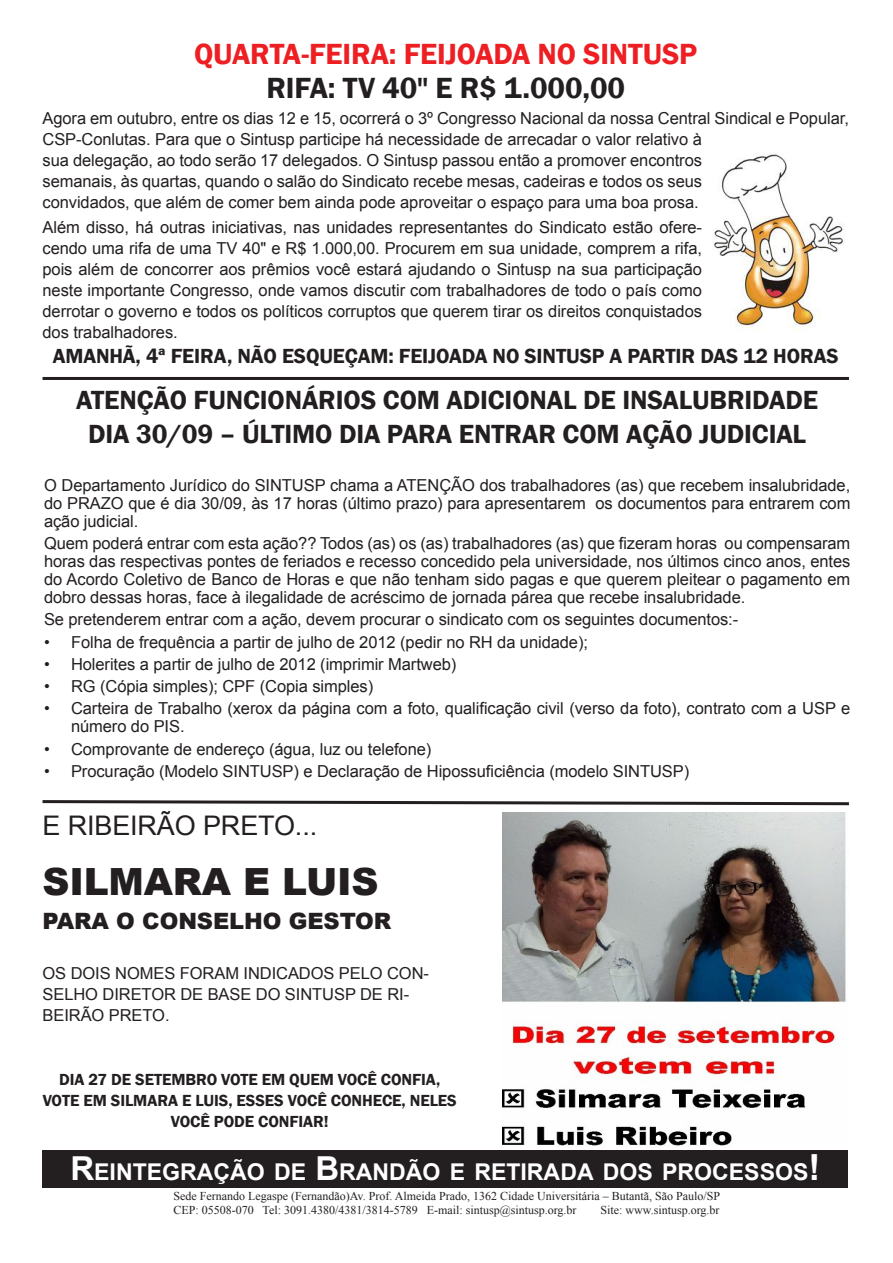
<style>
.page{position:relative;width:893px;height:1263px;background:#fff}
.page>*{position:absolute;margin:0;border:0;box-sizing:border-box;transform-origin:0 0}
.Título_3{font:900 37.5px "Arial";letter-spacing:-.005em;color:#231f20}
.Título_3-2{font:600 30px "Franklin Gothic";letter-spacing:-.005em;color:#ee1f23}
.Título_3-3{font:600 30px "Franklin Gothic";letter-spacing:-.005em;color:#231f20}
.Título_3-4{font:600 27px "Franklin Gothic";letter-spacing:-.005em;color:#231f20}
.Título_3-5{font:27px "Arial";letter-spacing:-.005em;color:#231f20}
.t1{font:700 23.1px "Arial";color:#fff}
.Título_3-6{font:900 22.5px "Arial";letter-spacing:-.005em;color:#231f20}
.Título_3-7{font:600 21px "Franklin Gothic";letter-spacing:-.005em;color:#231f20}
.Título_3-8{font:16.5px/21px "Arial";letter-spacing:-.005em;color:#231f20}
.Título_3-9{font:600 16.5px/21px "Franklin Gothic";letter-spacing:-.005em;color:#231f20;text-align:center}
.t2{font:12px/14.4px "Times New Roman";color:#231f20}
.s1{font-size:33px}
.s2{font-size:36px}
</style>
<div class="page">
<div style="left:43px;top:1150px;width:805px;height:37px;background:#231f20"></div>
<img style="left:713px;top:153px;width:131px;height:179px">
<img style="left:502px;top:812px;width:344px;height:334px">
<svg style="left:42px;top:800px;width:807px;height:6px"></svg>
<hr style="left:43px;top:377px;width:806px;height:3px;background:#231f20">
<p class="Título_3-2" style="left:194px;top:36px;width:505px">QUARTA-FEIRA: FEIJOADA NO SINTUSP</p>
<p class="Título_3-3" style="left:266px;top:70px;width:360px">RIFA: TV 40" E R$ 1.000,00</p>
<p class="Título_3-8" style="left:43px;top:108px;width:808px">Agora em outubro, entre os dias 12 e 15, ocorrerá o 3º Congresso Nacional da nossa Central Sindical e Popular, CSP-Conlutas. Para que o Sintusp participe há necessidade de arrecadar o valor relativo à<br>sua delegação, ao todo serão 17 delegados. O Sintusp passou então a promover encontros<br>semanais, às quartas, quando o salão do Sindicato recebe mesas, cadeiras e todos os seus<br>convidados, que além de comer bem ainda pode aproveitar o espaço para uma boa prosa.</p>
<p class="Título_3-8" style="left:43px;top:217px;width:661px;text-align:justify">Além disso, há outras iniciativas, nas unidades representantes do Sindicato estão ofere&shy;cendo uma rifa de uma TV 40" e R$ 1.000,00. Procurem em sua unidade, comprem a rifa, pois além de concorrer aos prêmios você estará ajudando o Sintusp na sua participação neste importante Congresso, onde vamos discutir com trabalhadores de todo o país como derrotar o governo e todos os políticos corruptos que querem tirar os direitos conquistados dos trabalhadores.</p>
<p class="Título_3-7" style="left:53px;top:343px;width:787px">AMANHÃ, 4ª FEIRA, NÃO ESQUEÇAM: FEIJOADA NO SINTUSP A PARTIR DAS 12 HORAS</p>
<p class="Título_3-4" style="left:76px;top:383px;width:743px">ATENÇÃO FUNCIONÁRIOS COM ADICIONAL DE INSALUBRIDADE</p>
<p class="Título_3-4" style="left:88px;top:418px;width:720px">DIA 30/09 – ÚLTIMO DIA PARA ENTRAR COM AÇÃO JUDICIAL</p>
<p class="Título_3-8" style="left:44px;top:476px;width:808px;line-height:18px;text-align:justify">O Departamento Jurídico do SINTUSP chama a ATENÇÃO dos trabalhadores (as) que recebem insalubridade, do PRAZO que é dia 30/09, às 17 horas (último prazo) para apresentarem os documentos para entrarem com ação judicial.</p>
<p class="Título_3-8" style="left:44px;top:534px;width:808px;line-height:18px;text-align:justify">Quem poderá entrar com esta ação?? Todos (as) os (as) trabalhadores (as) que fizeram horas ou compensaram horas das respectivas pontes de feriados e recesso concedido pela universidade, nos últimos cinco anos, entes do Acordo Coletivo de Banco de Horas e que não tenham sido pagas e que querem pleitear o pagamento em dobro dessas horas, face à ilegalidade de acréscimo de jornada párea que recebe insalubridade.</p>
<p class="Título_3-8" style="left:44px;top:609px;width:696px">Se pretenderem entrar com a ação, devem procurar o sindicato com os seguintes documentos:-</p>
<p class="Título_3-8" style="left:44px;top:631px;width:545px">• Folha de frequência a partir de julho de 2012 (pedir no RH da unidade);</p>
<p class="Título_3-8" style="left:44px;top:654px;width:414px">• Holerites a partir de julho de 2012 (imprimir Martweb)</p>
<p class="Título_3-8" style="left:44px;top:676px;width:331px">• RG (Cópia simples); CPF (Copia simples)</p>
<p class="Título_3-8" style="left:71px;top:700px;width:781px;line-height:18px;text-indent:-27px">• Carteira de Trabalho (xerox da página com a foto, qualificação civil (verso da foto), contrato com a USP e número do PIS.</p>
<p class="Título_3-8" style="left:44px;top:738px;width:389px">• Comprovante de endereço (água, luz ou telefone)</p>
<p class="Título_3-8" style="left:44px;top:761px;width:647px">• Procuração (Modelo SINTUSP) e Declaração de Hipossuficiência (modelo SINTUSP)</p>
<p class="Título_3-5" style="left:43px;top:808px;width:276px">E RIBEIRÃO PRETO...</p>
<p class="Título_3" style="left:43px;top:854px;width:338px">SILMARA E LUIS</p>
<p class="Título_3-6" style="left:43px;top:904px;width:350px">PARA O CONSELHO GESTOR</p>
<p class="Título_3-8" style="left:43px;top:963px;width:388px">OS DOIS NOMES FORAM INDICADOS PELO CON-<br>SELHO DIRETOR DE BASE DO SINTUSP DE RI-<br>BEIRÃO PRETO.</p>
<p class="Título_3-9" style="left:43px;top:1069px;width:416px">DIA 27 DE SETEMBRO VOTE EM QUEM VOCÊ CONFIA,<br>VOTE EM SILMARA E LUIS, ESSES VOCÊ CONHECE, NELES<br>VOCÊ PODE CONFIAR!</p>
<h3 class="t1" style="left:70px;top:1156px;width:751px"><span class="s1">R</span>EINTEGRAÇÃO DE <span class="s1">B</span>RANDÃO E RETIRADA DOS PROCESSOS<span class="s2">!</span></h3>
<p class="t2" style="left:173px;top:1188px;width:548px">Sede Fernando Legaspe (Fernandão)Av. Prof. Almeida Prado, 1362 Cidade Universitária – Butantã, São Paulo/SP<br>CEP: 05508-070 Tel: 3091.4380/4381/3814-5789 E-mail: sintusp@sintusp.org.br</p>
<p class="t2" style="left:601px;top:1203px;width:121px">Site: www.sintusp.org.br</p>
</div>
